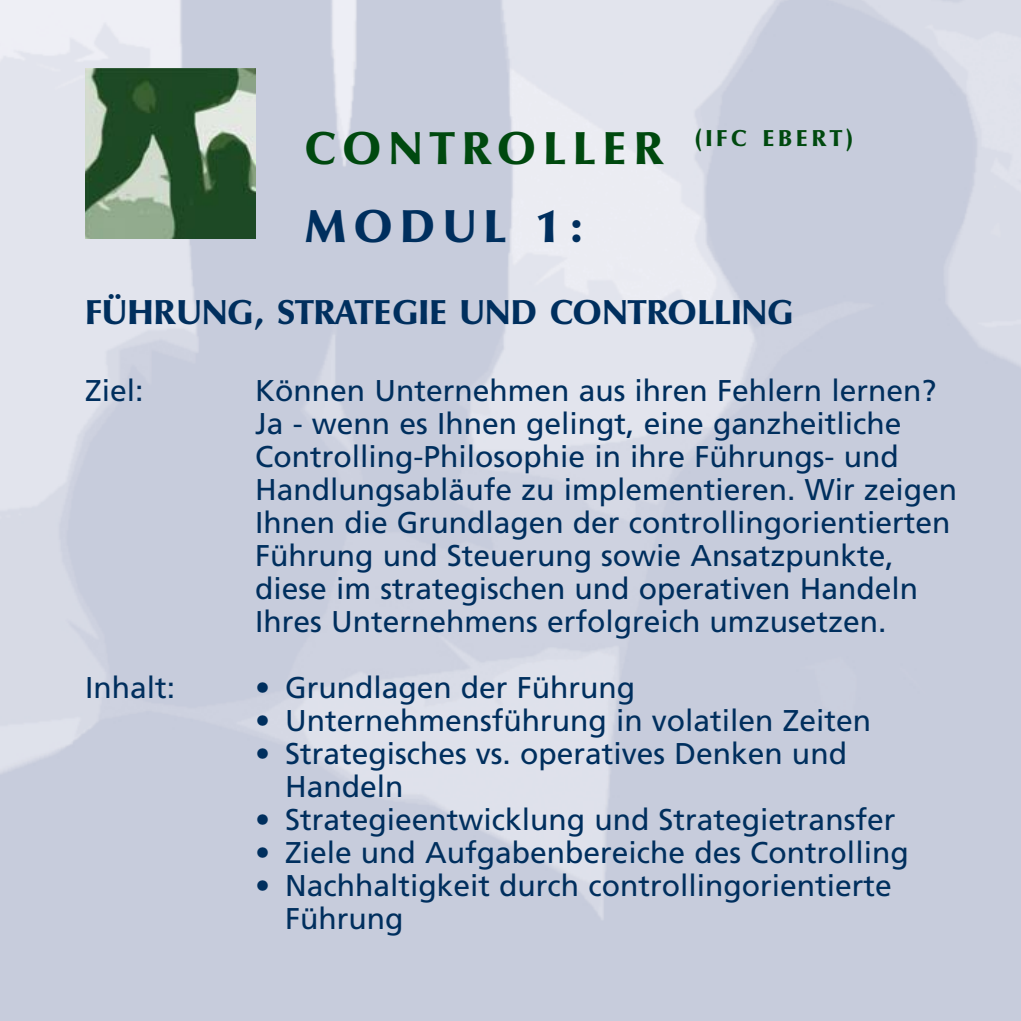
<style>
.page{position:relative;width:1021px;height:1021px;background:#fff}
.page>*{position:absolute;margin:0;border:0;box-sizing:border-box;transform-origin:0 0}
.t1{font:700 48px/78px "October SB";letter-spacing:.145em;color:#00490f}
.t2{font:700 36px "October SB";color:#002f5e}
.t3{font:30px/33px "Frutiger";color:#002f5e}
.s1{color:#002f5e}
</style>
<div class="page">
<img style="left:0;top:0;width:1020px;height:1020px">
<img style="left:85px;top:69px;width:170px;height:170px">
<h1 class="t1" style="left:304px;top:114px;width:550px">CONTROLLER <sup>(IFC</sup> <sup>EBERT)<br></sup><span class="s1">MODUL 1:</span></h1>
<p class="t2" style="left:85px;top:299px;width:709px">FÜHRUNG, STRATEGIE UND CONTROLLING</p>
<p class="t3" style="left:85px;top:376px;width:60px">Ziel:</p>
<p class="t3" style="left:255px;top:376px;width:703px">Können Unternehmen aus ihren Fehlern lernen?<br>Ja - wenn es Ihnen gelingt, eine ganzheitliche Controlling-Philosophie in ihre Führungs- und Handlungsabläufe zu implementieren. Wir zeigen Ihnen die Grundlagen der controllingorientierten Führung und Steuerung sowie Ansatzpunkte, diese im strategischen und operativen Handeln Ihres Unternehmens erfolgreich umzusetzen.</p>
<p class="t3" style="left:85px;top:673px;width:92px">Inhalt:</p>
<p class="t3" style="left:255px;top:673px;width:381px">• Grundlagen der Führung</p>
<p class="t3" style="left:255px;top:706px;width:617px">• Unternehmensführung in volatilen Zeiten</p>
<p class="t3" style="left:285px;top:739px;width:563px;text-indent:-30px">• Strategisches vs. operatives Denken und<br>Handeln</p>
<p class="t3" style="left:255px;top:805px;width:641px">• Strategieentwicklung und Strategietransfer</p>
<p class="t3" style="left:255px;top:838px;width:655px">• Ziele und Aufgabenbereiche des Controlling</p>
<p class="t3" style="left:285px;top:871px;width:608px;text-indent:-30px">• Nachhaltigkeit durch controllingorientierte<br>Führung</p>
</div>
